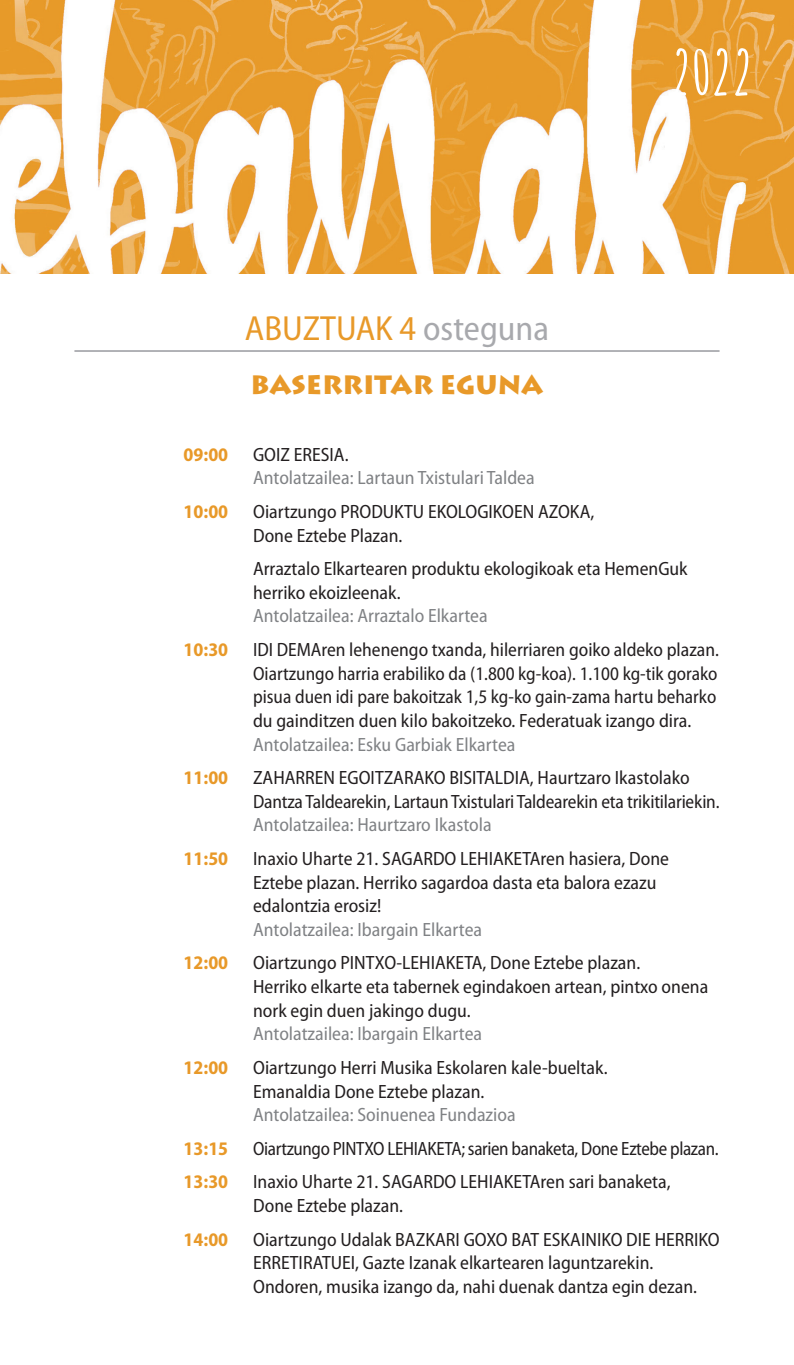
<style>
.page{position:relative;width:794px;height:1365px;background:#fff}
.page>*{position:absolute;margin:0;border:0;box-sizing:border-box;transform-origin:0 0}
.t1{font:700 60.9px "Amatic SC";color:#fff}
.t2{font:semi-condensed 35px "Myriad Pro";color:#e89929}
.t3{font:900 26.25px "Lithos Pro";color:#e89929}
.t4{font:semi-condensed 19.25px/23.6px "Myriad Pro";color:#231f20}
.t5{font:semi-condensed 19.25px "Myriad Pro";color:#808285}
.t6{font:semi-condensed 19.25px "Myriad Pro";letter-spacing:-.02em;color:#231f20;scale:.96 1}
.t7{font:700 semi-condensed 19.25px "Myriad Pro";color:#e89929}
.s1{color:#a8a9ad}
</style>
<div class="page">
<img style="left:0;top:0;width:794px;height:274px">
<hr style="left:74px;top:350px;width:645px;height:2px;background:#a8a9ad">
<h2 class="t2" style="left:245px;top:307px;width:306px">ABUZTUAK 4 <span class="s1">osteguna</span></h2>
<h3 class="t3" style="left:250px;top:368px;width:294px">BASERRITAR EGUNA</h3>
<h1 class="t1" style="left:671px;top:26px;width:84px">2022</h1>
<p class="t7" style="left:184px;top:442px;width:46px">09:00</p>
<p class="t4" style="left:253px;top:442px;width:97px">GOIZ ERESIA.</p>
<p class="t5" style="left:253px;top:466px;width:283px">Antolatzailea: Lartaun Txistulari Taldea</p>
<p class="t7" style="left:184px;top:499px;width:46px">10:00</p>
<p class="t4" style="left:253px;top:499px;width:343px">Oiartzungo PRODUKTU EKOLOGIKOEN AZOKA,<br>Done Eztebe Plazan.</p>
<p class="t4" style="left:253px;top:556px;width:436px">Arraztalo Elkartearen produktu ekologikoak eta HemenGuk herriko ekoizleenak.</p>
<p class="t5" style="left:253px;top:604px;width:236px">Antolatzailea: Arraztalo Elkartea</p>
<p class="t7" style="left:184px;top:637px;width:46px">10:30</p>
<p class="t4" style="left:253px;top:637px;width:467px">IDI DEMAren lehenengo txanda, hilerriaren goiko aldeko plazan.<br>Oiartzungo harria erabiliko da (1.800 kg-koa). 1.100 kg-tik gorako pisua duen idi pare bakoitzak 1,5 kg-ko gain-zama hartu beharko du gainditzen duen kilo bakoitzeko. Federatuak izango dira.</p>
<p class="t5" style="left:253px;top:732px;width:264px">Antolatzailea: Esku Garbiak Elkartea</p>
<p class="t7" style="left:184px;top:765px;width:46px">11:00</p>
<p class="t4" style="left:253px;top:765px;width:468px">ZAHARREN EGOITZARAKO BISITALDIA, Haurtzaro Ikastolako<br>Dantza Taldearekin, Lartaun Txistulari Taldearekin eta trikitilariekin.</p>
<p class="t5" style="left:253px;top:813px;width:240px">Antolatzailea: Haurtzaro Ikastola</p>
<p class="t7" style="left:184px;top:846px;width:46px">11:50</p>
<p class="t4" style="left:253px;top:846px;width:417px">Inaxio Uharte 21. SAGARDO LEHIAKETAren hasiera, Done<br>Eztebe plazan. Herriko sagardoa dasta eta balora ezazu edalontzia erosiz!</p>
<p class="t5" style="left:253px;top:917px;width:230px">Antolatzailea: Ibargain Elkartea</p>
<p class="t7" style="left:184px;top:950px;width:46px">12:00</p>
<p class="t4" style="left:253px;top:950px;width:457px">Oiartzungo PINTXO-LEHIAKETA, Done Eztebe plazan.<br>Herriko elkarte eta tabernek egindakoen artean, pintxo onena nork egin duen jakingo dugu.</p>
<p class="t5" style="left:253px;top:1022px;width:230px">Antolatzailea: Ibargain Elkartea</p>
<p class="t7" style="left:184px;top:1054px;width:46px">12:00</p>
<p class="t4" style="left:253px;top:1055px;width:356px">Oiartzungo Herri Musika Eskolaren kale-bueltak.<br>Emanaldia Done Eztebe plazan.</p>
<p class="t5" style="left:253px;top:1102px;width:264px">Antolatzailea: Soinuenea Fundazioa</p>
<p class="t7" style="left:184px;top:1135px;width:46px">13:15</p>
<p class="t6" style="left:253px;top:1136px;width:486px">Oiartzungo PINTXO LEHIAKETA; sarien banaketa, Done Eztebe plazan.</p>
<p class="t7" style="left:184px;top:1169px;width:46px">13:30</p>
<p class="t4" style="left:253px;top:1169px;width:419px">Inaxio Uharte 21. SAGARDO LEHIAKETAren sari banaketa,<br>Done Eztebe plazan.</p>
<p class="t7" style="left:184px;top:1226px;width:46px">14:00</p>
<p class="t4" style="left:253px;top:1226px;width:468px">Oiartzungo Udalak BAZKARI GOXO BAT ESKAINIKO DIE HERRIKO<br>ERRETIRATUEI, Gazte Izanak elkartearen laguntzarekin.<br>Ondoren, musika izango da, nahi duenak dantza egin dezan.</p>
</div>
